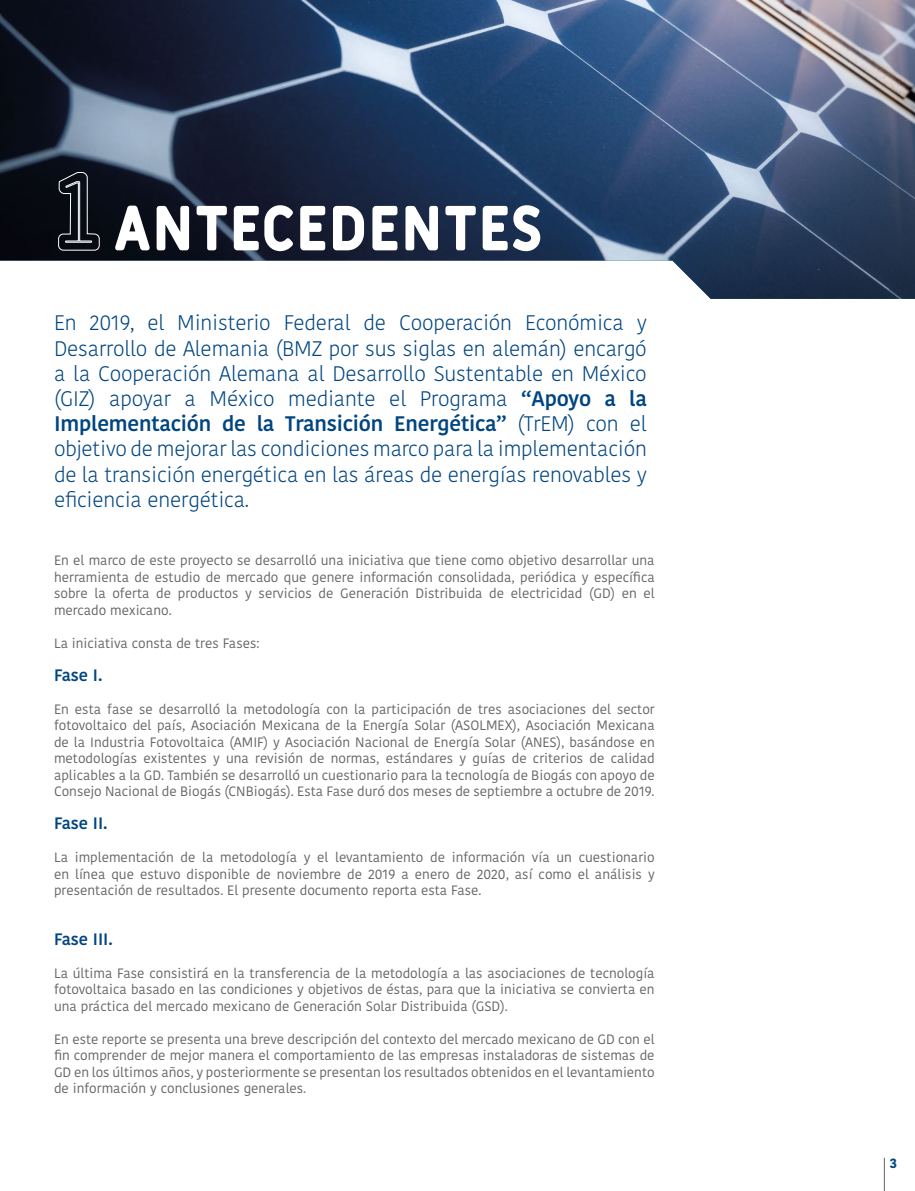
<style>
.page{position:relative;width:915px;height:1191px;background:#fff}
.page>*{position:absolute;margin:0;border:0;box-sizing:border-box;transform-origin:0 0}
.t1{font:63px "Fulbo Tano";letter-spacing:-.025em;color:#fff}
.t2{font:300 21px/25.2px "Kohinoor Devanagari";letter-spacing:-.01em;color:#004581;text-align:justify}
.t3{font:600 16.5px "Kohinoor Devanagari";color:#004581}
.t4{font:13.5px/16.5px "Kohinoor Devanagari";color:#646363;text-align:justify}
.t5{font:700 13.5px "Kohinoor Devanagari";color:#004581}
.s1{font-weight:600}
</style>
<div class="page">
<img style="left:0;top:0;width:914px;height:299px">
<svg style="left:58px;top:172px;width:42px;height:79px;background:#282b32"></svg>
<hr style="left:883px;top:1157px;width:1px;height:34px;background:#646363">
<h1 class="t1" style="left:112px;top:190px;width:433px">ANTECEDENTES</h1>
<p class="t2" style="left:54px;top:310px;width:594px">En 2019, el Ministerio Federal de Cooperación Económica y Desarrollo de Alemania (BMZ por sus siglas en alemán) encargó a la Cooperación Alemana al Desarrollo Sustentable en México (GIZ) apoyar a México mediante el Programa <span class="s1">“Apoyo a la Implementación de la Transición Energética”</span> (TrEM) con el objetivo de mejorar las condiciones marco para la implementación de la transición energética en las áreas de energías renovables y eficiencia energética.</p>
<p class="t4" style="left:54px;top:552px;width:602px">En el marco de este proyecto se desarrolló una iniciativa que tiene como objetivo desarrollar una herramienta de estudio de mercado que genere información consolidada, periódica y específica sobre la oferta de productos y servicios de Generación Distribuida de electricidad (GD) en el mercado mexicano.</p>
<p class="t4" style="left:54px;top:634px;width:207px">La iniciativa consta de tres Fases:</p>
<p class="t3" style="left:54px;top:665px;width:50px">Fase I.</p>
<p class="t4" style="left:54px;top:700px;width:602px">En esta fase se desarrolló la metodología con la participación de tres asociaciones del sector fotovoltaico del país, Asociación Mexicana de la Energía Solar (ASOLMEX), Asociación Mexicana de la Industria Fotovoltaica (AMIF) y Asociación Nacional de Energía Solar (ANES), basándose en metodologías existentes y una revisión de normas, estándares y guías de criterios de calidad aplicables a la GD. También se desarrolló un cuestionario para la tecnología de Biogás con apoyo de Consejo Nacional de Biogás (CNBiogás). Esta Fase duró dos meses de septiembre a octubre de 2019.</p>
<p class="t3" style="left:54px;top:813px;width:55px">Fase II.</p>
<p class="t4" style="left:54px;top:849px;width:602px">La implementación de la metodología y el levantamiento de información vía un cuestionario en línea que estuvo disponible de noviembre de 2019 a enero de 2020, así como el análisis y presentación de resultados. El presente documento reporta esta Fase.</p>
<p class="t3" style="left:54px;top:929px;width:60px">Fase III.</p>
<p class="t4" style="left:54px;top:964px;width:602px">La última Fase consistirá en la transferencia de la metodología a las asociaciones de tecnología fotovoltaica basado en las condiciones y objetivos de éstas, para que la iniciativa se convierta en una práctica del mercado mexicano de Generación Solar Distribuida (GSD).</p>
<p class="t4" style="left:54px;top:1030px;width:602px">En este reporte se presenta una breve descripción del contexto del mercado mexicano de GD con el fin comprender de mejor manera el comportamiento de las empresas instaladoras de sistemas de GD en los últimos años, y posteriormente se presentan los resultados obtenidos en el levantamiento de información y conclusiones generales.</p>
<p class="t5" style="left:889px;top:1151px;width:9px">3</p>
</div>
